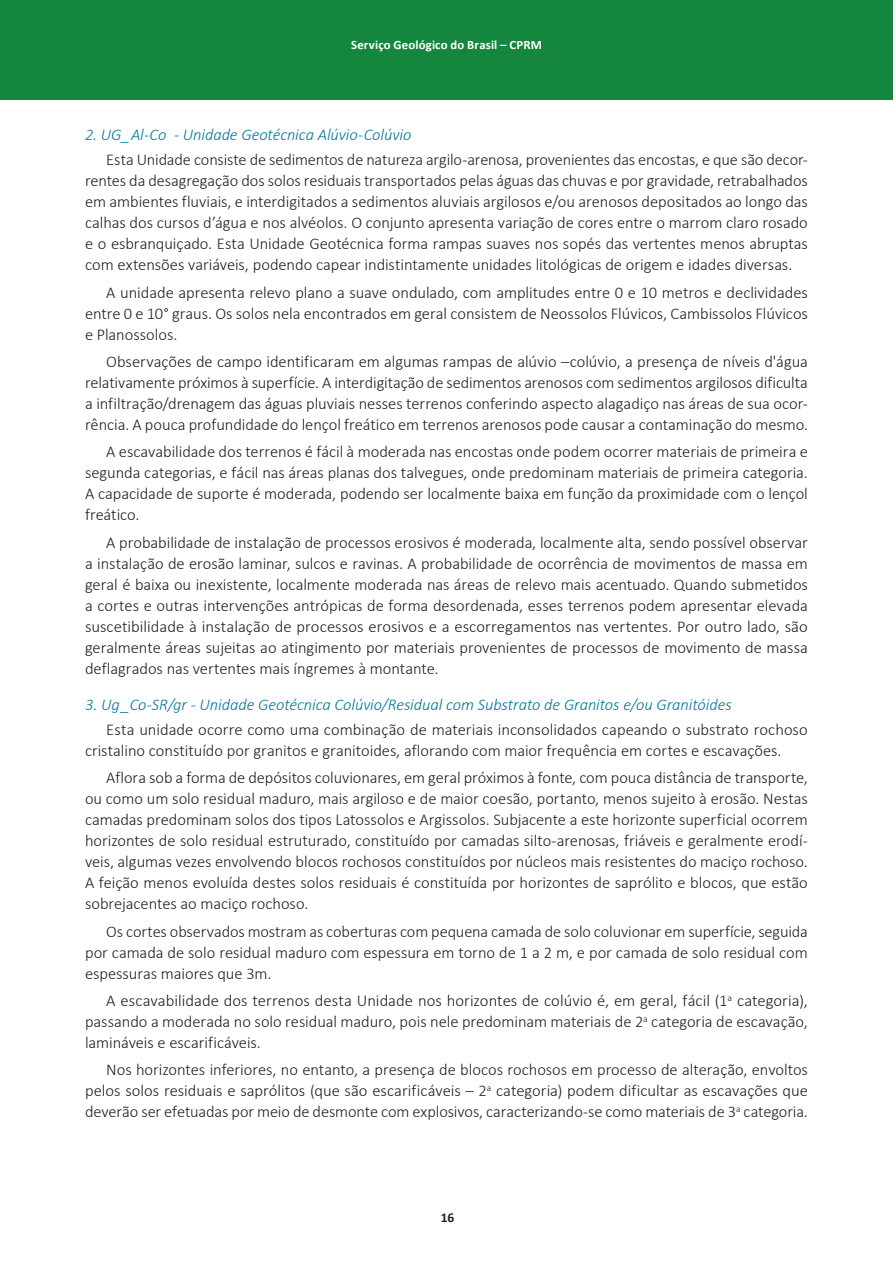
<style>
.page{position:relative;width:893px;height:1263px;background:#fff}
.page>*{position:absolute;margin:0;border:0;box-sizing:border-box;transform-origin:0 0}
.t1{font:300 16.5px/21px "Calibri";letter-spacing:-.005em;color:#231f20;text-align:justify}
.t2{font:italic 300 16.5px "Calibri";letter-spacing:-.005em;color:#017697}
.t3{font:700 13.5px "Calibri";color:#231f20}
.t4{font:700 12.75px "Calibri";letter-spacing:.015em;color:#fff}
</style>
<div class="page">
<div style="left:0;top:0;width:893px;height:100px;background:#15863e"></div>
<p class="t4" style="left:351px;top:35px;width:192px">Serviço Geológico do Brasil – CPRM</p>
<p class="t2" style="left:85px;top:124px;width:328px">2. UG_Al-Co - Unidade Geotécnica Alúvio-Colúvio</p>
<p class="t1" style="left:85px;top:149px;width:724px;text-indent:21px">Esta Unidade consiste de sedimentos de natureza argilo-arenosa, provenientes das encostas, e que são decor&shy;rentes da desagregação dos solos residuais transportados pelas águas das chuvas e por gravidade, retrabalhados em ambientes fluviais, e interdigitados a sedimentos aluviais argilosos e/ou arenosos depositados ao longo das calhas dos cursos d’água e nos alvéolos. O conjunto apresenta variação de cores entre o marrom claro rosado e o esbranquiçado. Esta Unidade Geotécnica forma rampas suaves nos sopés das vertentes menos abruptas com extensões variáveis, podendo capear indistintamente unidades litológicas de origem e idades diversas.</p>
<p class="t1" style="left:85px;top:281px;width:724px;text-indent:21px">A unidade apresenta relevo plano a suave ondulado, com amplitudes entre 0 e 10 metros e declividades entre 0 e 10° graus. Os solos nela encontrados em geral consistem de Neossolos Flúvicos, Cambissolos Flúvicos e Planossolos.</p>
<p class="t1" style="left:85px;top:351px;width:724px;text-indent:21px">Observações de campo identificaram em algumas rampas de alúvio –colúvio, a presença de níveis d'água relativamente próximos à superfície. A interdigitação de sedimentos arenosos com sedimentos argilosos dificulta a infiltração/drenagem das águas pluviais nesses terrenos conferindo aspecto alagadiço nas áreas de sua ocor&shy;rência. A pouca profundidade do lençol freático em terrenos arenosos pode causar a contaminação do mesmo.</p>
<p class="t1" style="left:85px;top:441px;width:724px;text-indent:21px">A escavabilidade dos terrenos é fácil à moderada nas encostas onde podem ocorrer materiais de primeira e segunda categorias, e fácil nas áreas planas dos talvegues, onde predominam materiais de primeira categoria.<br>A capacidade de suporte é moderada, podendo ser localmente baixa em função da proximidade com o lençol freático.</p>
<p class="t1" style="left:85px;top:532px;width:724px;text-indent:21px">A probabilidade de instalação de processos erosivos é moderada, localmente alta, sendo possível observar a instalação de erosão laminar, sulcos e ravinas. A probabilidade de ocorrência de movimentos de massa em geral é baixa ou inexistente, localmente moderada nas áreas de relevo mais acentuado. Quando submetidos a cortes e outras intervenções antrópicas de forma desordenada, esses terrenos podem apresentar elevada suscetibilidade à instalação de processos erosivos e a escorregamentos nas vertentes. Por outro lado, são geralmente áreas sujeitas ao atingimento por materiais provenientes de processos de movimento de massa deflagrados nas vertentes mais íngremes à montante.</p>
<p class="t2" style="left:85px;top:694px;width:648px">3. Ug_Co-SR/gr - Unidade Geotécnica Colúvio/Residual com Substrato de Granitos e/ou Granitóides</p>
<p class="t1" style="left:85px;top:719px;width:724px;text-indent:21px">Esta unidade ocorre como uma combinação de materiais inconsolidados capeando o substrato rochoso cristalino constituído por granitos e granitoides, aflorando com maior frequência em cortes e escavações.</p>
<p class="t1" style="left:85px;top:767px;width:724px;text-indent:21px">Aflora sob a forma de depósitos coluvionares, em geral próximos à fonte, com pouca distância de transporte, ou como um solo residual maduro, mais argiloso e de maior coesão, portanto, menos sujeito à erosão. Nestas camadas predominam solos dos tipos Latossolos e Argissolos. Subjacente a este horizonte superficial ocorrem horizontes de solo residual estruturado, constituído por camadas silto-arenosas, friáveis e geralmente erodí&shy;veis, algumas vezes envolvendo blocos rochosos constituídos por núcleos mais resistentes do maciço rochoso.<br>A feição menos evoluída destes solos residuais é constituída por horizontes de saprólito e blocos, que estão sobrejacentes ao maciço rochoso.</p>
<p class="t1" style="left:85px;top:920px;width:724px;text-indent:21px">Os cortes observados mostram as coberturas com pequena camada de solo coluvionar em superfície, seguida por camada de solo residual maduro com espessura em torno de 1 a 2 m, e por camada de solo residual com espessuras maiores que 3m.</p>
<p class="t1" style="left:85px;top:990px;width:724px;text-indent:21px">A escavabilidade dos terrenos desta Unidade nos horizontes de colúvio é, em geral, fácil (1<sup>a</sup> categoria), passando a moderada no solo residual maduro, pois nele predominam materiais de 2<sup>a</sup> categoria de escavação, lamináveis e escarificáveis.</p>
<p class="t1" style="left:85px;top:1059px;width:724px;text-indent:21px">Nos horizontes inferiores, no entanto, a presença de blocos rochosos em processo de alteração, envoltos pelos solos residuais e saprólitos (que são escarificáveis – 2<sup>a</sup> categoria) podem dificultar as escavações que deverão ser efetuadas por meio de desmonte com explosivos, caracterizando-se como materiais de 3<sup>a</sup> categoria.</p>
<p class="t3" style="left:441px;top:1208px;width:15px">16</p>
</div>
